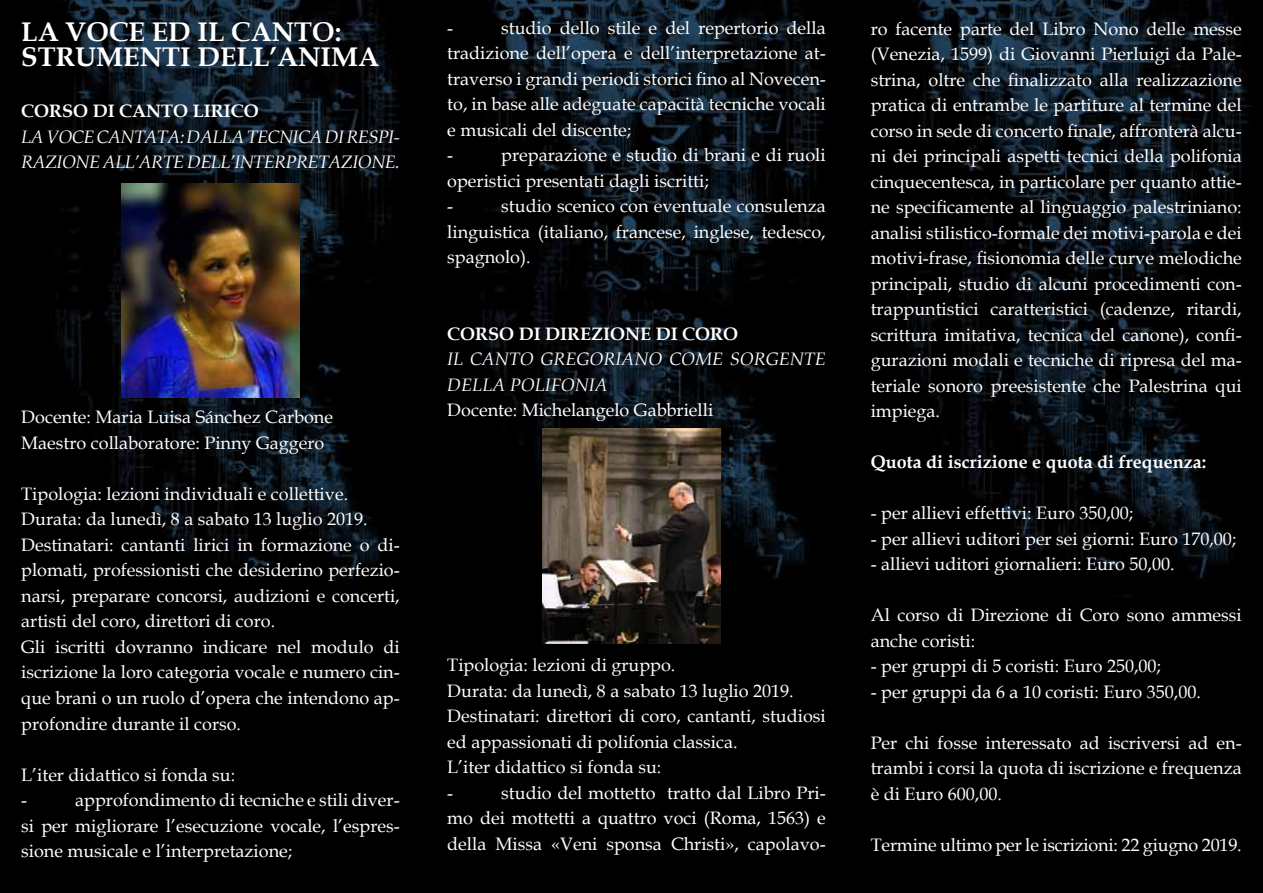
<style>
.page{position:relative;width:1263px;height:893px;background:#fff}
.page>*{position:absolute;margin:0;border:0;box-sizing:border-box;transform-origin:0 0}
.t1{font:700 27px/25.5px "Book Antiqua";color:#fff}
.t2{font:18px/25.5px "Book Antiqua";color:#fff}
.t3{font:700 18px "Book Antiqua";color:#fff}
.t4{font:italic 18px/25.5px "Book Antiqua";letter-spacing:-.03em;color:#fff}
.t5{font:italic 18px/25.5px "Book Antiqua";color:#fff}
</style>
<div class="page">
<img style="left:0;top:0;width:1263px;height:893px">
<img style="left:122px;top:183px;width:178px;height:214px">
<img style="left:542px;top:429px;width:179px;height:214px">
<h1 class="t1" style="left:21px;top:19px;width:359px">LA VOCE ED IL CANTO:<br>STRUMENTI DELL’ANIMA</h1>
<p class="t3" style="left:21px;top:99px;width:239px">CORSO DI CANTO LIRICO</p>
<p class="t4" style="left:21px;top:124px;width:380px">LA VOCE CANTATA: DALLA TECNICA DI RESPI-<br>RAZIONE ALL’ARTE DELL’INTERPRETAZIONE.</p>
<p class="t2" style="left:21px;top:404px;width:313px">Docente: Maria Luisa Sánchez Carbone<br>Maestro collaboratore: Pinny Gaggero</p>
<p class="t2" style="left:21px;top:481px;width:380px">Tipologia: lezioni individuali e collettive.<br>Durata: da lunedì, 8 a sabato 13 luglio 2019.<br>Destinatari: cantanti lirici in formazione o di&shy;plomati, professionisti che desiderino perfezio&shy;narsi, preparare concorsi, audizioni e concerti, artisti del coro, direttori di coro.<br>Gli iscritti dovranno indicare nel modulo di iscrizione la loro categoria vocale e numero cin&shy;que brani o un ruolo d’opera che intendono ap&shy;profondire durante il corso.</p>
<p class="t2" style="left:21px;top:761px;width:216px">L’iter didattico si fonda su: -</p>
<p class="t2" style="left:21px;top:787px;width:380px;text-align:justify;text-indent:54px">approfondimento di tecniche e stili diver&shy;si per migliorare l’esecuzione vocale, l’espres&shy;sione musicale e l’interpretazione;</p>
<p class="t2" style="left:447px;top:14px;width:380px;text-indent:54px">studio dello stile e del repertorio della tradizione dell’opera e dell’interpretazione at&shy;traverso i grandi periodi storici fino al Novecen&shy;to, in base alle adeguate capacità tecniche vocali e musicali del discente;<br>-</p>
<p class="t2" style="left:447px;top:14px;width:7px">-</p>
<p class="t2" style="left:447px;top:142px;width:380px;text-indent:54px">preparazione e studio di brani e di ruoli operistici presentati dagli iscritti;<br>-</p>
<p class="t2" style="left:447px;top:193px;width:380px;text-align:justify;text-indent:54px">studio scenico con eventuale consulenza linguistica (italiano, francese, inglese, tedesco, spagnolo).</p>
<p class="t3" style="left:447px;top:321px;width:292px">CORSO DI DIREZIONE DI CORO</p>
<p class="t5" style="left:447px;top:346px;width:380px">IL CANTO GREGORIANO COME SORGENTE<br>DELLA POLIFONIA</p>
<p class="t2" style="left:447px;top:397px;width:267px">Docente: Michelangelo Gabbrielli</p>
<p class="t2" style="left:447px;top:652px;width:380px">Tipologia: lezioni di gruppo.<br>Durata: da lunedì, 8 a sabato 13 luglio 2019.<br>Destinatari: direttori di coro, cantanti, studiosi ed appassionati di polifonia classica.<br>L’iter didattico si fonda su:<br>-</p>
<p class="t2" style="left:447px;top:779px;width:380px;text-align:justify;text-indent:54px">studio del mottetto tratto dal Libro Pri&shy;mo dei mottetti a quattro voci (Roma, 1563) e della Missa «Veni sponsa Christi», capolavo-</p>
<p class="t2" style="left:871px;top:15px;width:373px;text-align:justify">ro facente parte del Libro Nono delle messe (Venezia, 1599) di Giovanni Pierluigi da Pale&shy;strina, oltre che finalizzato alla realizzazione pratica di entrambe le partiture al termine del corso in sede di concerto finale, affronterà alcu&shy;ni dei principali aspetti tecnici della polifonia cinquecentesca, in particolare per quanto attie&shy;ne specificamente al linguaggio palestriniano: analisi stilistico-formale dei motivi-parola e dei motivi-frase, fisionomia delle curve melodiche principali, studio di alcuni procedimenti con&shy;trappuntistici caratteristici (cadenze, ritardi, scrittura imitativa, tecnica del canone), confi&shy;gurazioni modali e tecniche di ripresa del ma&shy;teriale sonoro preesistente che Palestrina qui impiega.</p>
<p class="t3" style="left:871px;top:450px;width:337px">Quota di iscrizione e quota di frequenza:</p>
<p class="t2" style="left:871px;top:500px;width:264px">- per allievi effettivi: Euro 350,00;</p>
<p class="t2" style="left:871px;top:525px;width:367px">- per allievi uditori per sei giorni: Euro 170,00;</p>
<p class="t2" style="left:871px;top:551px;width:305px">- allievi uditori giornalieri: Euro 50,00.</p>
<p class="t2" style="left:871px;top:602px;width:372px">Al corso di Direzione di Coro sono ammessi anche coristi:</p>
<p class="t2" style="left:871px;top:653px;width:292px">- per gruppi di 5 coristi: Euro 250,00;</p>
<p class="t2" style="left:871px;top:678px;width:332px">- per gruppi da 6 a 10 coristi: Euro 350,00.</p>
<p class="t2" style="left:871px;top:729px;width:372px;text-align:justify">Per chi fosse interessato ad iscriversi ad en&shy;trambi i corsi la quota di iscrizione e frequenza è di Euro 600,00.</p>
<p class="t2" style="left:871px;top:831px;width:372px">Termine ultimo per le iscrizioni: 22 giugno 2019.</p>
</div>
